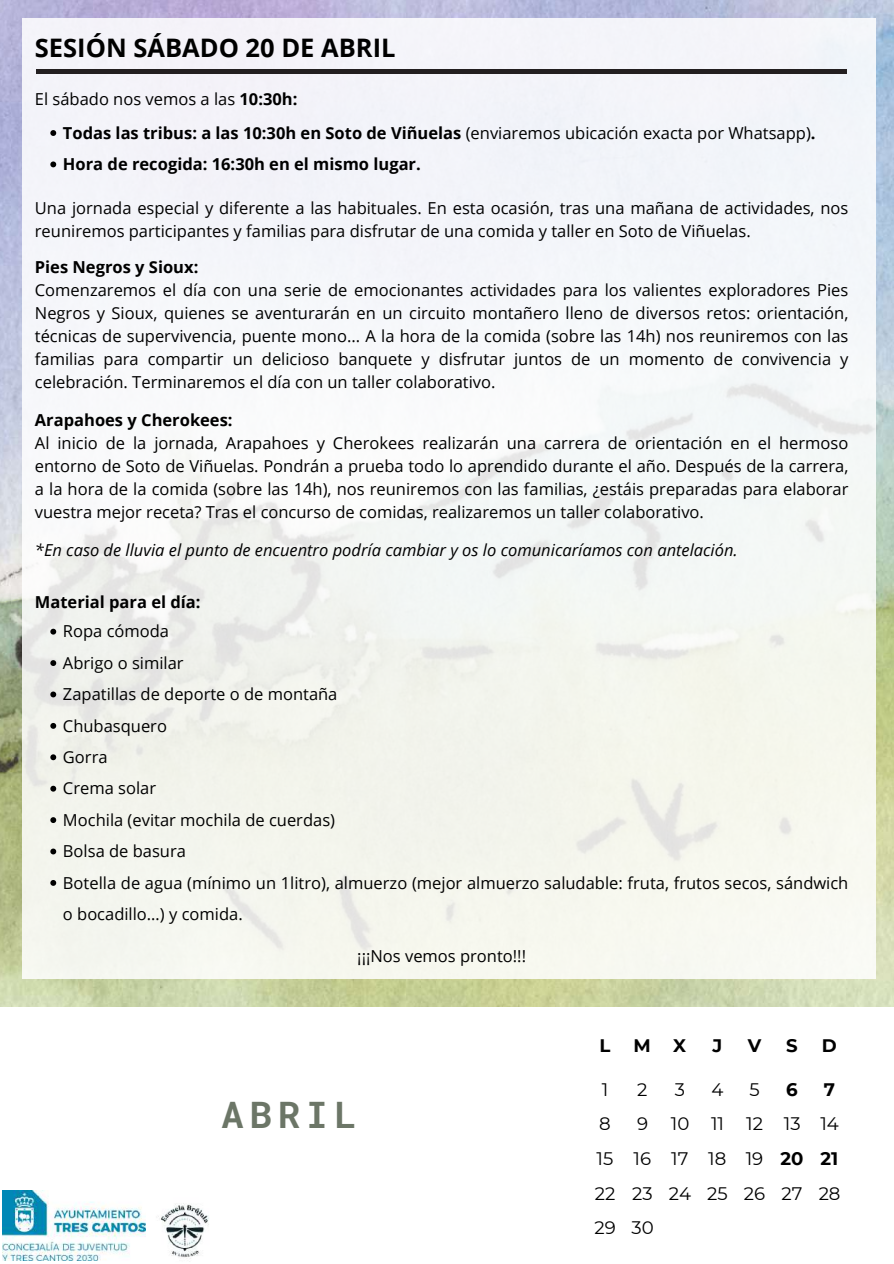
<style>
.page{position:relative;width:894px;height:1264px;background:#fff}
.page>*{position:absolute;margin:0;border:0;box-sizing:border-box;transform-origin:0 0}
.t1{font:700 36.45px "Roboto Mono";letter-spacing:.175em;color:#6c7667}
.t2{font:700 25.5px "Open Sans";color:#000}
.t3{font:18.15px/34.7px "Montserrat";color:#000;text-align:justify}
.t4{font:700 18.15px "Montserrat";color:#000}
.t5{font:16.5px/31.3px "Open Sans";color:#000}
.t6{font:700 16.5px "Open Sans";color:#000}
.t7{font:italic 16.5px "Open Sans";color:#000}
.s1{font-weight:700}
</style>
<div class="page">
<img style="left:0;top:0;width:893px;height:1006px">
<div style="left:22px;top:19px;width:853px;height:959px;background:linear-gradient(to bottom,#f2f3fb,#f5f6ec)"></div>
<img style="left:3px;top:1190px;width:142px;height:70px">
<img style="left:158px;top:1203px;width:51px;height:59px">
<svg style="left:50px;top:130px;width:6px;height:6px"></svg>
<svg style="left:50px;top:161px;width:6px;height:6px"></svg>
<svg style="left:50px;top:628px;width:6px;height:6px"></svg>
<svg style="left:50px;top:660px;width:6px;height:6px"></svg>
<svg style="left:50px;top:691px;width:6px;height:6px"></svg>
<svg style="left:50px;top:723px;width:6px;height:5px"></svg>
<svg style="left:50px;top:754px;width:6px;height:6px"></svg>
<svg style="left:50px;top:785px;width:6px;height:6px"></svg>
<svg style="left:50px;top:817px;width:6px;height:6px"></svg>
<svg style="left:50px;top:848px;width:6px;height:6px"></svg>
<svg style="left:50px;top:880px;width:6px;height:5px"></svg>
<hr style="left:36px;top:69px;width:810px;height:4px;background:#231f20">
<h2 class="t2" style="left:35px;top:30px;width:362px">SESIÓN SÁBADO 20 DE ABRIL</h2>
<p class="t5" style="left:63px;top:82px;width:754px;line-height:33.6px;text-indent:-28px">El sábado nos vemos a las <span class="s1">10:30h:<br>Todas las tribus: a las 10:30h en Soto de Viñuelas</span> (enviaremos ubicación exacta por Whatsapp)<span class="s1">.</span></p>
<p class="t6" style="left:63px;top:153px;width:359px">Hora de recogida: 16:30h en el mismo lugar.</p>
<p class="t5" style="left:35px;top:196px;width:814px;line-height:23.1px">Una jornada especial y diferente a las habituales. En esta ocasión, tras una mañana de actividades, nos reuniremos participantes y familias para disfrutar de una comida y taller en Soto de Viñuelas.</p>
<p class="t6" style="left:35px;top:255px;width:165px">Pies Negros y Sioux:</p>
<p class="t5" style="left:35px;top:278px;width:814px;line-height:23.1px;text-align:justify">Comenzaremos el día con una serie de emocionantes actividades para los valientes exploradores Pies Negros y Sioux, quienes se aventurarán en un circuito montañero lleno de diversos retos: orientación, técnicas de supervivencia, puente mono... A la hora de la comida (sobre las 14h) nos reuniremos con las familias para compartir un delicioso banquete y disfrutar juntos de un momento de convivencia y celebración. Terminaremos el día con un taller colaborativo.</p>
<p class="t6" style="left:35px;top:408px;width:199px">Arapahoes y Cherokees:</p>
<p class="t5" style="left:35px;top:431px;width:814px;line-height:23.1px;text-align:justify">Al inicio de la jornada, Arapahoes y Cherokees realizarán una carrera de orientación en el hermoso entorno de Soto de Viñuelas. Pondrán a prueba todo lo aprendido durante el año. Después de la carrera, a la hora de la comida (sobre las 14h), nos reuniremos con las familias, ¿estáis preparadas para elaborar vuestra mejor receta? Tras el concurso de comidas, realizaremos un taller colaborativo.</p>
<p class="t7" style="left:35px;top:538px;width:704px">*En caso de lluvia el punto de encuentro podría cambiar y os lo comunicaríamos con antelación.</p>
<p class="t6" style="left:35px;top:590px;width:167px">Material para el día:</p>
<p class="t5" style="left:63px;top:615px;width:786px">Ropa cómoda<br>Abrigo o similar<br>Zapatillas de deporte o de montaña<br>Chubasquero<br>Gorra<br>Crema solar<br>Mochila (evitar mochila de cuerdas)<br>Bolsa de basura<br>Botella de agua (mínimo un 1litro), almuerzo (mejor almuerzo saludable: fruta, frutos secos, sándwich o bocadillo…) y comida.</p>
<p class="t5" style="left:357px;top:939px;width:170px">¡¡¡Nos vemos pronto!!!</p>
<h1 class="t1" style="left:221px;top:1090px;width:136px">ABRIL</h1>
<p class="t4" style="left:599px;top:1034px;width:12px">L</p>
<p class="t4" style="left:633px;top:1034px;width:54px">M X</p>
<p class="t4" style="left:712px;top:1034px;width:11px">J</p>
<p class="t4" style="left:747px;top:1034px;width:15px">V</p>
<p class="t4" style="left:785px;top:1034px;width:13px">S</p>
<p class="t4" style="left:821px;top:1034px;width:16px">D</p>
<p class="t3" style="left:601px;top:1071px;width:8px">1</p>
<p class="t3" style="left:637px;top:1071px;width:12px">2</p>
<p class="t3" style="left:674px;top:1071px;width:12px">3</p>
<p class="t3" style="left:711px;top:1071px;width:13px">4</p>
<p class="t3" style="left:749px;top:1071px;width:12px">5</p>
<p class="t4" style="left:786px;top:1078px;width:13px">6</p>
<p class="t4" style="left:823px;top:1078px;width:13px">7</p>
<p class="t3" style="left:599px;top:1106px;width:13px">8</p>
<p class="t3" style="left:637px;top:1106px;width:13px">9</p>
<p class="t3" style="left:594px;top:1106px;width:247px;text-indent:76px">10 11 12 13 14<br>15 16 17 18 19 <span class="s1">20 21<br></span>22 23 24 25 26 27 28<br>29 30</p>
</div>
